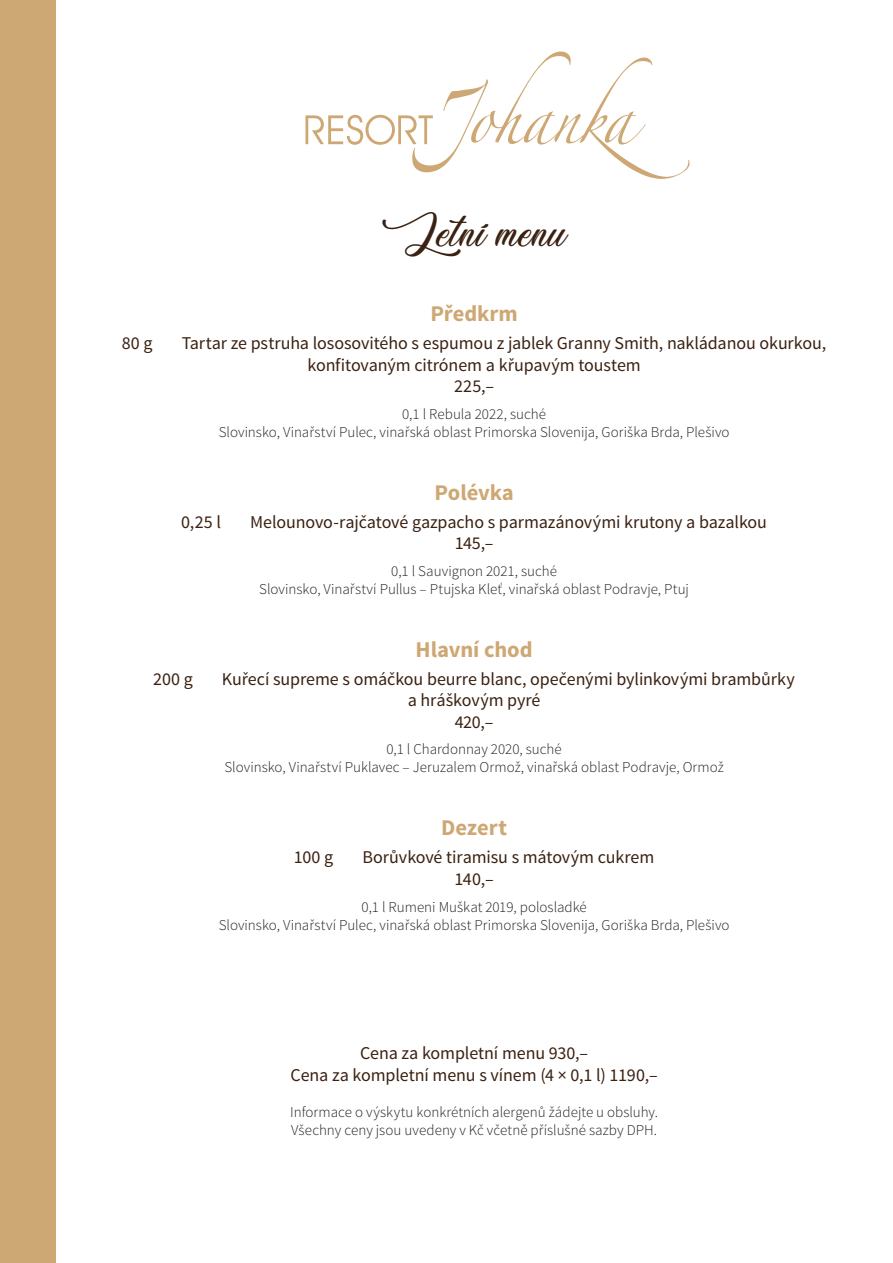
<style>
.page{position:relative;width:893px;height:1263px;background:#fff}
.page>*{position:absolute;margin:0;border:0;box-sizing:border-box;transform-origin:0 0}
.t1{font:43.35px "Weather Sunday Personal Use";color:#3a2111}
.t2{font:700 22.5px "Source Sans Pro";letter-spacing:-.005em;color:#cea874}
.t3{font:18px/21.6px "Source Sans Pro";letter-spacing:-.005em;color:#3a2111}
.t4{font:300 15px/18px "Source Sans Pro";color:#231f20;text-align:center}
</style>
<div class="page">
<div style="left:0;top:0;width:56px;height:1263px;background:#cea874"></div>
<svg style="left:305px;top:52px;width:385px;height:127px"></svg>
<h1 class="t1" style="left:381px;top:205px;width:187px">Letní menu</h1>
<h2 class="t2" style="left:430px;top:299px;width:89px">Předkrm</h2>
<p class="t3" style="left:122px;top:332px;width:32px">80 g</p>
<p class="t3" style="left:182px;top:332px;width:646px">Tartar ze pstruha lososovitého s espumou z jablek Granny Smith, nakládanou okurkou,</p>
<p class="t3" style="left:307px;top:354px;width:335px">konfitovaným citrónem a křupavým toustem</p>
<p class="t3" style="left:454px;top:376px;width:42px">225,–</p>
<p class="t4" style="left:219px;top:405px;width:512px">0,1 l Rebula 2022, suché<br>Slovinsko, Vinařství Pulec, vinařská oblast Primorska Slovenija, Goriška Brda, Plešivo</p>
<h2 class="t2" style="left:434px;top:478px;width:81px">Polévka</h2>
<p class="t3" style="left:181px;top:511px;width:41px">0,25 l</p>
<p class="t3" style="left:455px;top:511px;width:314px;text-indent:-204px">Melounovo-rajčatové gazpacho s parmazánovými krutony a bazalkou<br>145,–</p>
<p class="t4" style="left:259px;top:562px;width:431px">0,1 l Sauvignon 2021, suché<br>Slovinsko, Vinařství Pullus – Ptujska Kleť, vinařská oblast Podravje, Ptuj</p>
<h2 class="t2" style="left:416px;top:635px;width:119px">Hlavní chod</h2>
<p class="t3" style="left:153px;top:668px;width:41px">200 g</p>
<p class="t3" style="left:222px;top:668px;width:574px">Kuřecí supreme s omáčkou beurre blanc, opečenými bylinkovými brambůrky</p>
<p class="t3" style="left:408px;top:690px;width:134px">a hráškovým pyré</p>
<p class="t3" style="left:455px;top:711px;width:40px">420,–</p>
<p class="t4" style="left:224px;top:740px;width:501px">0,1 l Chardonnay 2020, suché<br>Slovinsko, Vinařství Puklavec – Jeruzalem Ormož, vinařská oblast Podravje, Ormož</p>
<h2 class="t2" style="left:441px;top:813px;width:67px">Dezert</h2>
<p class="t3" style="left:294px;top:847px;width:41px">100 g</p>
<p class="t3" style="left:454px;top:847px;width:201px;text-indent:-92px">Borůvkové tiramisu s mátovým cukrem<br>140,–</p>
<p class="t4" style="left:219px;top:898px;width:512px">0,1 l Rumeni Muškat 2019, polosladké<br>Slovinsko, Vinařství Pulec, vinařská oblast Primorska Slovenija, Goriška Brda, Plešivo</p>
<p class="t3" style="left:291px;top:1043px;width:369px;text-align:center">Cena za kompletní menu 930,–<br>Cena za kompletní menu s vínem (4 × 0,1 l) 1190,–</p>
<p class="t4" style="left:290px;top:1103px;width:369px;text-align:left">Informace o výskytu konkrétních alergenů žádejte u obsluhy.<br>Všechny ceny jsou uvedeny v Kč včetně příslušné sazby DPH.</p>
</div>
